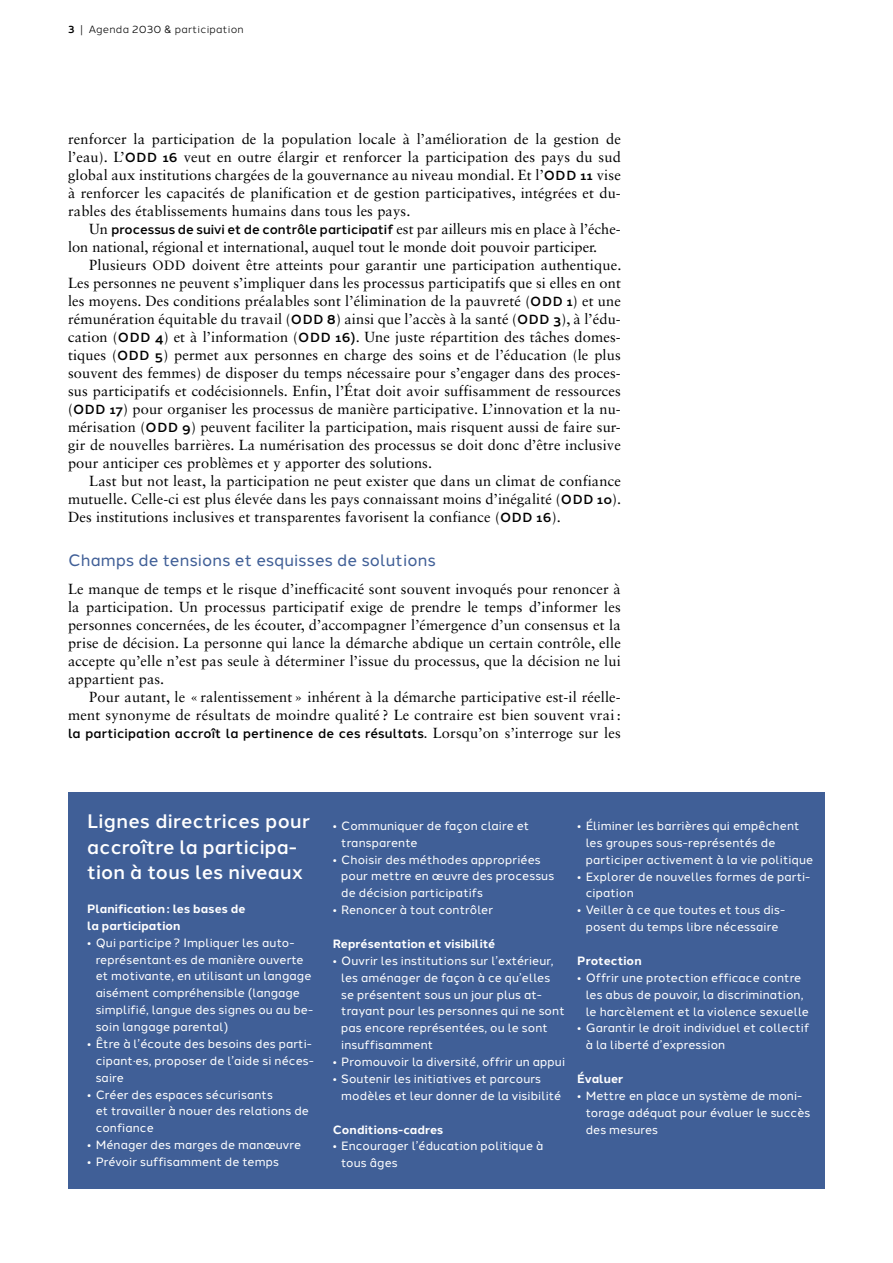
<style>
.page{position:relative;width:893px;height:1263px;background:#fff}
.page>*{position:absolute;margin:0;border:0;box-sizing:border-box;transform-origin:0 0}
.Kastentitel_weiss{font:500 19.5px/25.5px "Halcom";letter-spacing:.015em;color:#fff}
.Zwischentitel_blau{font:16.5px "Halcom";letter-spacing:.01em;color:#405f97}
.Lauftext_mit_Einzug{font:14.7px/18px "Sabon LT Std";letter-spacing:.01em;color:#000;text-align:justify}
.Lauftext_ohne_Einzug{font:14.7px/18px "Sabon LT Std";letter-spacing:.01em;color:#000;text-align:justify}
.Lauftext_mit_Einzug-2{font:500 13.2px "Halcom";color:#000}
.t1{font:12px/16.8px "Halcom";letter-spacing:.01em;color:#fff}
.Ziele-Box_weiss_Halcom_2030{font:700 12px/16.8px "Halcom";letter-spacing:.01em;color:#fff}
.t2{font:10.5px "Halcom";letter-spacing:.02em;color:#000}
.s1{font-weight:500}
.s2{font-family:"Halcom";font-weight:500;font-size:13.2px}
.s3{font-family:"Sabon LT Std";font-weight:400;font-size:14.7px}
.s4{font-size:13.5px}
</style>
<div class="page">
<div style="left:68px;top:792px;width:757px;height:396px;background:#405f97"></div>
<p class="t2" style="left:68px;top:21px;width:177px"><span class="s1">3</span> | Agenda 2030 &amp; participation</p>
<h5 class="Lauftext_ohne_Einzug" style="left:68px;top:130px;width:554px">renforcer la participation de la population locale à l’amélioration de la gestion de l’eau). L’<span class="s2">ODD 16</span> veut en outre élargir et renforcer la participation des pays du sud global aux institutions chargées de la gouvernance au niveau mondial. Et l’<span class="s2">ODD 11</span> vise à renforcer les capacités de planification et de gestion participatives, intégrées et du&shy;rables des établissements humains dans tous les pays.</h5>
<h5 class="Lauftext_mit_Einzug-2" style="left:89px;top:219px;width:533px"><span class="s3">Un</span> processus de suivi et de contrôle participatif <span class="s3">est par ailleurs mis en place à l’éche-</span></h5>
<h5 class="Lauftext_mit_Einzug" style="left:68px;top:238px;width:531px">lon national, régional et international, auquel tout le monde doit pouvoir participer.</h5>
<h5 class="Lauftext_mit_Einzug" style="left:68px;top:256px;width:555px;text-indent:21px">Plusieurs <span class="s4">ODD</span> doivent être atteints pour garantir une participation authentique.<br>Les personnes ne peuvent s’impliquer dans les processus participatifs que si elles en ont les moyens. Des conditions préalables sont l’élimination de la pauvreté (<span class="s2">ODD 1</span>) et une rémunération équitable du travail (<span class="s2">ODD 8</span>) ainsi que l’accès à la santé (<span class="s2">ODD 3</span>), à l’édu&shy;cation (<span class="s2">ODD 4</span>) et à l’information (<span class="s2">ODD 16)</span>. Une juste répartition des tâches domes&shy;tiques (<span class="s2">ODD 5</span>) permet aux personnes en charge des soins et de l’éducation (le plus souvent des femmes) de disposer du temps nécessaire pour s’engager dans des proces&shy;sus participatifs et codécisionnels. Enfin, l’État doit avoir suffisamment de ressources (<span class="s2">ODD 17</span>) pour organiser les processus de manière participative. L’innovation et la nu&shy;mérisation (<span class="s2">ODD 9</span>) peuvent faciliter la participation, mais risquent aussi de faire sur&shy;gir de nouvelles barrières. La numérisation des processus se doit donc d’être inclusive pour anticiper ces problèmes et y apporter des solutions.</h5>
<h5 class="Lauftext_mit_Einzug" style="left:68px;top:472px;width:555px;text-indent:21px">Last but not least, la participation ne peut exister que dans un climat de confiance mutuelle. Celle-ci est plus élevée dans les pays connaissant moins d’inégalité (<span class="s2">ODD 10</span>).<br>Des institutions inclusives et transparentes favorisent la confiance (<span class="s2">ODD 16</span>).</h5>
<p class="Zwischentitel_blau" style="left:68px;top:547px;width:369px">Champs de tensions et esquisses de solutions</p>
<h5 class="Lauftext_ohne_Einzug" style="left:68px;top:580px;width:554px">Le manque de temps et le risque d’inefficacité sont souvent invoqués pour renoncer à la participation. Un processus participatif exige de prendre le temps d’informer les personnes concernées, de les écouter, d’accompagner l’émergence d’un consensus et la prise de décision. La personne qui lance la démarche abdique un certain contrôle, elle accepte qu’elle n’est pas seule à déterminer l’issue du processus, que la décision ne lui appartient pas.</h5>
<h5 class="Lauftext_mit_Einzug" style="left:68px;top:688px;width:554px;text-align:right">Pour autant, le « ralentissement » inhérent à la démarche participative est-il réelle&shy;ment synonyme de résultats de moindre qualité ? Le contraire est bien souvent vrai :</h5>
<h5 class="Lauftext_mit_Einzug-2" style="left:68px;top:723px;width:554px">la participation accroît la pertinence de ces résultats. <span class="s3">Lorsqu’on s’interroge sur les</span></h5>
<p class="Kastentitel_weiss" style="left:87px;top:807px;width:224px">Lignes directrices pour accroître la participa&shy;tion à tous les niveaux</p>
<p class="Ziele-Box_weiss_Halcom_2030" style="left:87px;top:899px;width:160px">Planification: les bases de la participation</p>
<p class="t1" style="left:96px;top:933px;width:219px;text-indent:-9px">• Qui participe? Impliquer les auto&shy;représentant∙es de manière ouverte et motivante, en utilisant un langage aisément compréhensible (langage simplifié, langue des signes ou au be&shy;soin langage parental)</p>
<p class="t1" style="left:96px;top:1034px;width:220px;text-indent:-9px">• Être à l’écoute des besoins des parti&shy;cipant∙es, proposer de l’aide si néces&shy;saire</p>
<p class="t1" style="left:96px;top:1085px;width:215px;text-indent:-9px">• Créer des espaces sécurisants<br>et travailler à nouer des relations de confiance</p>
<p class="t1" style="left:87px;top:1135px;width:215px">• Ménager des marges de manœuvre</p>
<p class="t1" style="left:87px;top:1152px;width:193px">• Prévoir suffisamment de temps</p>
<p class="t1" style="left:341px;top:816px;width:189px;text-indent:-9px">• Communiquer de façon claire et transparente</p>
<p class="t1" style="left:341px;top:850px;width:215px;text-indent:-9px">• Choisir des méthodes appropriées pour mettre en œuvre des processus de décision participatifs</p>
<p class="t1" style="left:333px;top:900px;width:162px">• Renoncer à tout contrôler</p>
<p class="Ziele-Box_weiss_Halcom_2030" style="left:333px;top:934px;width:164px">Représentation et visibilité</p>
<p class="t1" style="left:341px;top:951px;width:225px;text-indent:-9px">• Ouvrir les institutions sur l’extérieur, les aménager de façon à ce qu’elles se présentent sous un jour plus at&shy;trayant pour les personnes qui ne sont pas encore représentées, ou le sont insuffisamment</p>
<p class="t1" style="left:333px;top:1052px;width:234px">• Promouvoir la diversité, offrir un appui</p>
<p class="t1" style="left:341px;top:1069px;width:221px;text-indent:-9px">• Soutenir les initiatives et parcours modèles et leur donner de la visibilité</p>
<p class="Ziele-Box_weiss_Halcom_2030" style="left:333px;top:1120px;width:112px">Conditions-cadres</p>
<p class="t1" style="left:341px;top:1137px;width:204px;text-indent:-9px">• Encourager l’éducation politique à tous âges</p>
<p class="t1" style="left:586px;top:816px;width:229px;text-indent:-9px">• Éliminer les barrières qui empêchent les groupes sous-représentés de participer activement à la vie politique</p>
<p class="t1" style="left:586px;top:867px;width:226px;text-indent:-9px">• Explorer de nouvelles formes de parti&shy;cipation</p>
<p class="t1" style="left:577px;top:900px;width:209px;text-align:center">• Veiller à ce que toutes et tous dis&shy;posent du temps libre nécessaire</p>
<p class="Ziele-Box_weiss_Halcom_2030" style="left:577px;top:951px;width:66px">Protection</p>
<p class="t1" style="left:586px;top:968px;width:225px;text-indent:-9px">• Offrir une protection efficace contre les abus de pouvoir, la discrimination, le harcèlement et la violence sexuelle</p>
<p class="t1" style="left:586px;top:1019px;width:225px;text-indent:-9px">• Garantir le droit individuel et collectif à la liberté d’expression</p>
<p class="Ziele-Box_weiss_Halcom_2030" style="left:577px;top:1069px;width:48px">Évaluer</p>
<p class="t1" style="left:586px;top:1086px;width:226px;text-indent:-9px">• Mettre en place un système de moni&shy;torage adéquat pour évaluer le succès des mesures</p>
</div>
